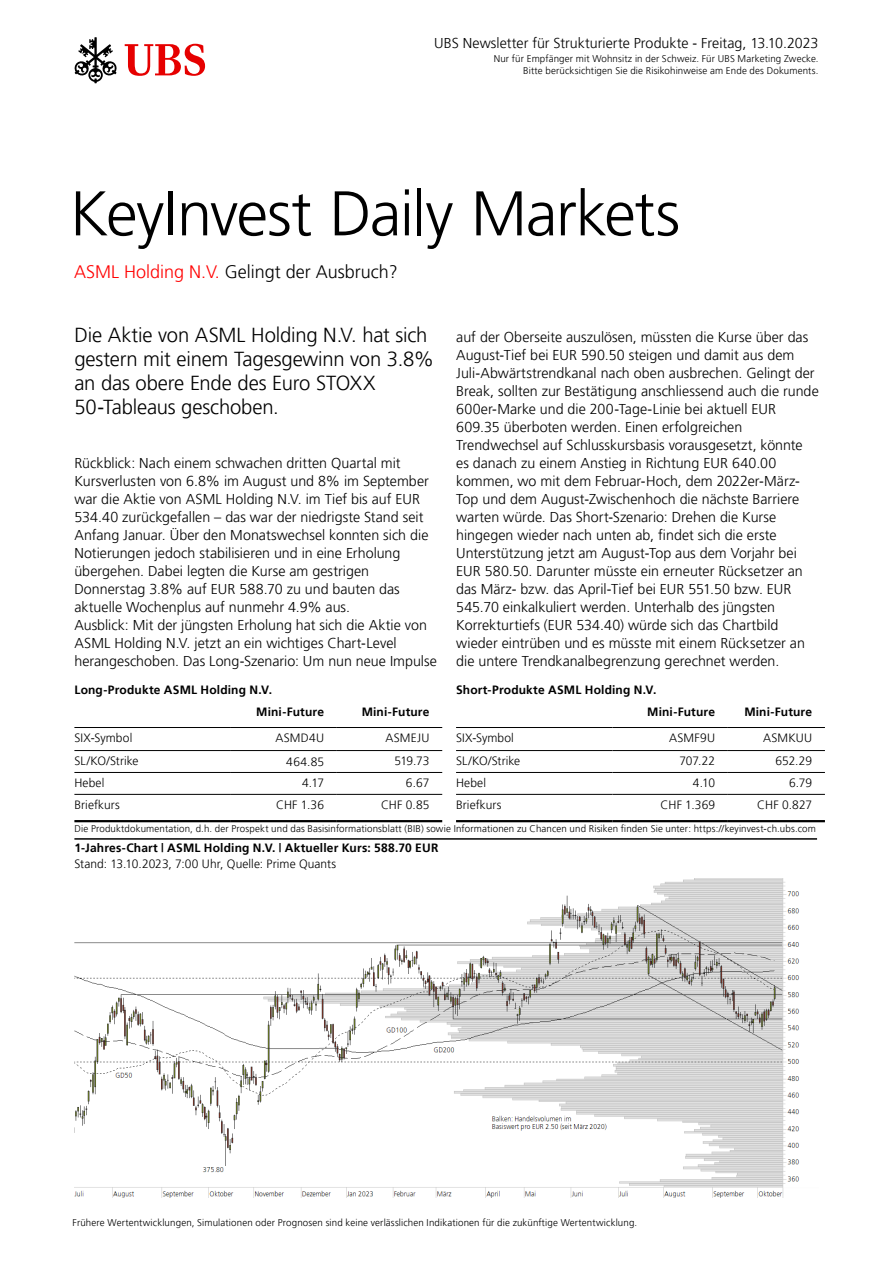
<style>
.page{position:relative;width:893px;height:1263px;background:#fff}
.page>*{position:absolute;margin:0;border:0;box-sizing:border-box;transform-origin:0 0}
.t1{font:300 63px "Frutiger 45";letter-spacing:-.02em;color:#000}
.t2{font:300 20.25px/24px "Frutiger 45";letter-spacing:-.01em;color:#000}
.t3{font:300 18px "Frutiger 45";color:#000}
.t4{font:300 14.25px/18px "Frutiger 45";color:#000}
.t5{font:300 12px "Frutiger 45";letter-spacing:.01em;color:#000}
.t6{font:300 12px "Frutiger 45";letter-spacing:.01em;color:#000}
.t7{font:300 9.75px/12px "Frutiger 45";letter-spacing:.015em;color:#000;text-align:right}
.s1{color:#f00}
</style>
<div class="page">
<svg style="left:125px;top:44px;width:80px;height:32px"></svg>
<svg style="left:74px;top:37px;width:43px;height:46px"></svg>
<img style="left:74px;top:878px;width:726px;height:319px">
<hr style="left:337px;top:750px;width:105px;height:1px;background:#000">
<hr style="left:74px;top:727px;width:157px;height:1px;background:#000">
<hr style="left:231px;top:727px;width:106px;height:1px;background:#000">
<hr style="left:337px;top:727px;width:105px;height:1px;background:#000">
<hr style="left:74px;top:750px;width:157px;height:1px;background:#000">
<hr style="left:231px;top:750px;width:106px;height:1px;background:#000">
<hr style="left:231px;top:772px;width:106px;height:1px;background:#000">
<hr style="left:74px;top:772px;width:157px;height:1px;background:#000">
<hr style="left:337px;top:772px;width:105px;height:1px;background:#000">
<hr style="left:74px;top:794px;width:157px;height:1px;background:#000">
<hr style="left:231px;top:794px;width:106px;height:1px;background:#000">
<hr style="left:337px;top:794px;width:105px;height:1px;background:#000">
<hr style="left:74px;top:820px;width:157px;height:2px;background:#000">
<hr style="left:231px;top:820px;width:106px;height:2px;background:#000">
<hr style="left:337px;top:820px;width:105px;height:2px;background:#000">
<hr style="left:612px;top:750px;width:116px;height:1px;background:#000">
<hr style="left:456px;top:727px;width:156px;height:1px;background:#000">
<hr style="left:612px;top:727px;width:116px;height:1px;background:#000">
<hr style="left:728px;top:727px;width:97px;height:1px;background:#000">
<hr style="left:456px;top:750px;width:156px;height:1px;background:#000">
<hr style="left:728px;top:750px;width:97px;height:1px;background:#000">
<hr style="left:456px;top:772px;width:156px;height:1px;background:#000">
<hr style="left:612px;top:772px;width:116px;height:1px;background:#000">
<hr style="left:728px;top:772px;width:97px;height:1px;background:#000">
<hr style="left:456px;top:794px;width:156px;height:1px;background:#000">
<hr style="left:612px;top:794px;width:116px;height:1px;background:#000">
<hr style="left:728px;top:794px;width:97px;height:1px;background:#000">
<hr style="left:456px;top:820px;width:156px;height:2px;background:#000">
<hr style="left:612px;top:820px;width:116px;height:2px;background:#000">
<hr style="left:728px;top:820px;width:97px;height:2px;background:#000">
<hr style="left:74px;top:838px;width:743px;height:2px;background:#000">
<p class="t4" style="left:434px;top:34px;width:386px">UBS Newsletter für Strukturierte Produkte - Freitag, 13.10.2023</p>
<p class="t7" style="left:494px;top:53px;width:326px">Nur für Empfänger mit Wohnsitz in der Schweiz. Für UBS Marketing Zwecke.<br>Bitte berücksichtigen Sie die Risikohinweise am Ende des Dokuments.</p>
<h1 class="t1" style="left:70px;top:177px;width:612px">KeyInvest Daily Markets</h1>
<p class="t3" style="left:74px;top:261px;width:325px"><span class="s1">ASML Holding N.V.</span> Gelingt der Ausbruch?</p>
<h2 class="t2" style="left:74px;top:323px;width:361px">Die Aktie von ASML Holding N.V. hat sich gestern mit einem Tagesgewinn von 3.8% an das obere Ende des Euro STOXX 50-Tableaus geschoben.</h2>
<p class="t4" style="left:74px;top:454px;width:364px">Rückblick: Nach einem schwachen dritten Quartal mit Kursverlusten von 6.8% im August und 8% im September war die Aktie von ASML Holding N.V. im Tief bis auf EUR 534.40 zurückgefallen – das war der niedrigste Stand seit Anfang Januar. Über den Monatswechsel konnten sich die Notierungen jedoch stabilisieren und in eine Erholung übergehen. Dabei legten die Kurse am gestrigen Donnerstag 3.8% auf EUR 588.70 zu und bauten das aktuelle Wochenplus auf nunmehr 4.9% aus.<br>Ausblick: Mit der jüngsten Erholung hat sich die Aktie von ASML Holding N.V. jetzt an ein wichtiges Chart-Level herangeschoben. Das Long-Szenario: Um nun neue Impulse</p>
<p class="t6" style="left:256px;top:704px;width:69px">Mini-Future</p>
<p class="t6" style="left:362px;top:704px;width:69px">Mini-Future</p>
<p class="t5" style="left:74px;top:731px;width:59px">SIX-Symbol</p>
<p class="t5" style="left:275px;top:731px;width:50px">ASMD4U</p>
<p class="t5" style="left:385px;top:731px;width:46px">ASMEJU</p>
<p class="t5" style="left:74px;top:754px;width:66px">SL/KO/Strike</p>
<p class="t5" style="left:286px;top:755px;width:39px">464.85</p>
<p class="t5" style="left:394px;top:754px;width:36px">519.73</p>
<p class="t5" style="left:74px;top:776px;width:32px">Hebel</p>
<p class="t5" style="left:302px;top:776px;width:23px">4.17</p>
<p class="t5" style="left:406px;top:776px;width:25px">6.67</p>
<p class="t5" style="left:74px;top:797px;width:47px">Briefkurs</p>
<p class="t5" style="left:276px;top:797px;width:49px">CHF 1.36</p>
<p class="t5" style="left:381px;top:797px;width:50px">CHF 0.85</p>
<p class="t4" style="left:456px;top:328px;width:364px">auf der Oberseite auszulösen, müssten die Kurse über das August-Tief bei EUR 590.50 steigen und damit aus dem Juli-Abwärtstrendkanal nach oben ausbrechen. Gelingt der Break, sollten zur Bestätigung anschliessend auch die runde 600er-Marke und die 200-Tage-Linie bei aktuell EUR 609.35 überboten werden. Einen erfolgreichen Trendwechsel auf Schlusskursbasis vorausgesetzt, könnte es danach zu einem Anstieg in Richtung EUR 640.00 kommen, wo mit dem Februar-Hoch, dem 2022er-März-Top und dem August-Zwischenhoch die nächste Barriere warten würde. Das Short-Szenario: Drehen die Kurse hingegen wieder nach unten ab, findet sich die erste Unterstützung jetzt am August-Top aus dem Vorjahr bei EUR 580.50. Darunter müsste ein erneuter Rücksetzer an das März- bzw. das April-Tief bei EUR 551.50 bzw. EUR 545.70 einkalkuliert werden. Unterhalb des jüngsten Korrekturtiefs (EUR 534.40) würde sich das Chartbild wieder eintrüben und es müsste mit einem Rücksetzer an die untere Trendkanalbegrenzung gerechnet werden.</p>
<p class="t6" style="left:74px;top:682px;width:199px">Long-Produkte ASML Holding N.V.</p>
<p class="t6" style="left:456px;top:682px;width:202px">Short-Produkte ASML Holding N.V.</p>
<p class="t6" style="left:647px;top:704px;width:69px">Mini-Future</p>
<p class="t6" style="left:744px;top:704px;width:69px">Mini-Future</p>
<p class="t5" style="left:456px;top:731px;width:59px">SIX-Symbol</p>
<p class="t5" style="left:669px;top:731px;width:47px">ASMF9U</p>
<p class="t5" style="left:763px;top:731px;width:51px">ASMKUU</p>
<p class="t5" style="left:456px;top:754px;width:66px">SL/KO/Strike</p>
<p class="t5" style="left:679px;top:754px;width:37px">707.22</p>
<p class="t5" style="left:775px;top:754px;width:38px">652.29</p>
<p class="t5" style="left:456px;top:776px;width:32px">Hebel</p>
<p class="t5" style="left:693px;top:776px;width:24px">4.10</p>
<p class="t5" style="left:789px;top:776px;width:25px">6.79</p>
<p class="t5" style="left:456px;top:797px;width:47px">Briefkurs</p>
<p class="t5" style="left:661px;top:797px;width:56px">CHF 1.369</p>
<p class="t5" style="left:757px;top:797px;width:56px">CHF 0.827</p>
<p class="t7" style="left:74px;top:822px;width:743px">Die Produktdokumentation, d.h. der Prospekt und das Basisinformationsblatt (BIB) sowie Informationen zu Chancen und Risiken finden Sie unter: https://keyinvest-ch.ubs.com</p>
<p class="t6" style="left:74px;top:841px;width:365px">1-Jahres-Chart | ASML Holding N.V. | Aktueller Kurs: 588.70 EUR</p>
<p class="t5" style="left:74px;top:857px;width:263px">Stand: 13.10.2023, 7:00 Uhr, Quelle: Prime Quants</p>
<p class="t7" style="left:73px;top:1216px;width:566px">Frühere Wertentwicklungen, Simulationen oder Prognosen sind keine verlässlichen Indikationen für die zukünftige Wertentwicklung.</p>
</div>
